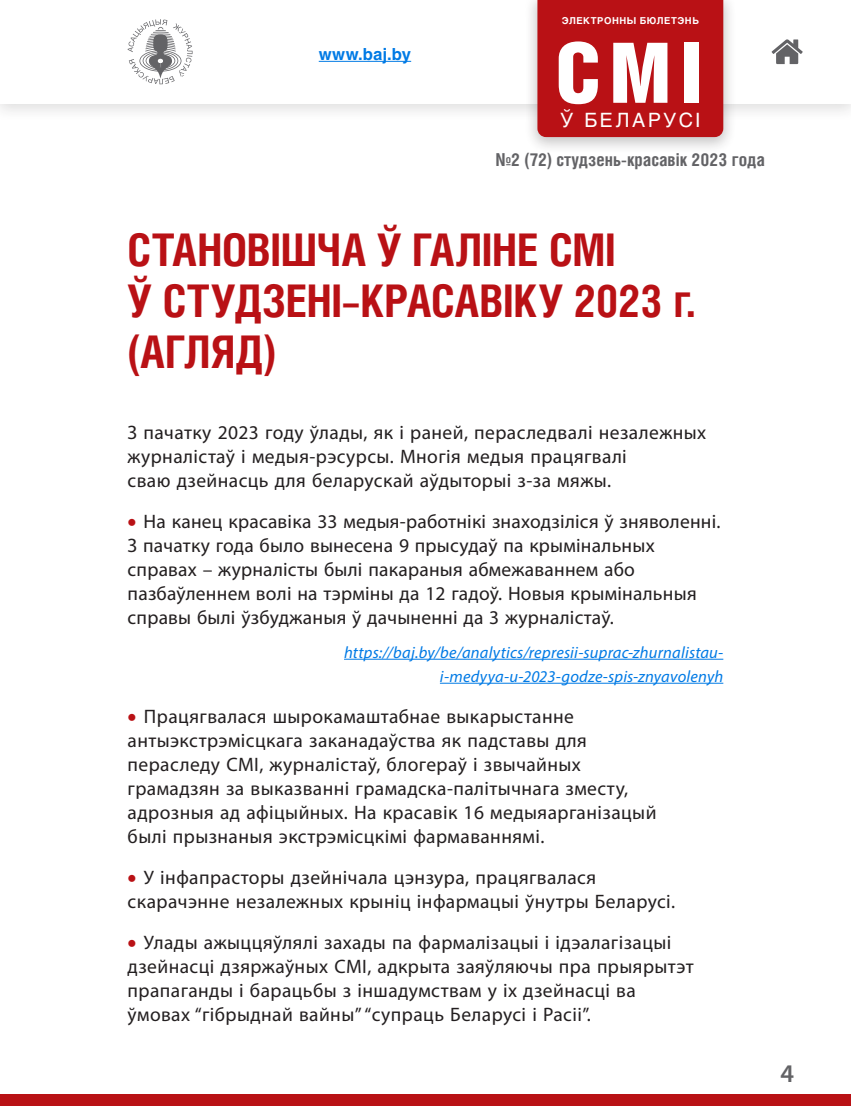
<style>
.page{position:relative;width:851px;height:1106px;background:#fff}
.page>*{position:absolute;margin:0;border:0;box-sizing:border-box;transform-origin:0 0}
.t1{font:83.55px "Helios Cond Black C";color:#fff}
.t2{font:700 45px/51px "Helios Cond C";letter-spacing:-.005em;color:#b91115}
.t3{font:600 25.5px "Myriad Pro";color:#636366}
.t4{font:19.5px/24px "Myriad Pro";letter-spacing:.02em;color:#231f20}
.t5{font:19.5px "Helios C";letter-spacing:.13em;color:#fff}
.t6{font:700 17.85px "Helios Cond C";color:#636366}
.t7{font:italic 16.5px/24px "Myriad Pro";letter-spacing:.01em;color:#007ae5;text-align:right}
.t8{font:700 16.5px "Helios C";letter-spacing:.01em;color:#007ae5}
.t9{font:700 9.45px "Helios C";letter-spacing:.06em;color:#fff}
.s1{color:#b91115}
</style>
<div class="page">
<div style="left:0;top:1094px;width:850px;height:12px;background:#b91115"></div>
<hr style="left:344px;top:659px;width:379px;height:1px;background:#007ae5">
<hr style="left:440px;top:683px;width:283px;height:1px;background:#007ae5">
<div style="left:0;top:0;width:850px;height:122px;background:#231f20;opacity:.15"></div>
<div style="left:0;top:0;width:850px;height:103px;background:#fff"></div>
<svg style="left:128px;top:19px;width:64px;height:65px"></svg>
<hr style="left:319px;top:61px;width:92px;height:1px;background:#007ae5">
<svg style="left:771px;top:39px;width:31px;height:25px"></svg>
<div style="left:523px;top:0;width:213px;height:155px;background:#231f20;opacity:.25"></div>
<div style="left:537px;top:0;width:186px;height:137px;background:#b91115"></div>
<p class="t8" style="left:319px;top:44px;width:94px">www.baj.by</p>
<p class="t9" style="left:561px;top:15px;width:139px">ЭЛЕКТРОННЫ БЮЛЕТЭНЬ</p>
<h1 class="t1" style="left:555px;top:25px;width:149px">СМІ</h1>
<p class="t5" style="left:560px;top:109px;width:141px">Ў БЕЛАРУСІ</p>
<p class="t6" style="left:496px;top:149px;width:270px">№2 (72) студзень-красавік 2023 года</p>
<h2 class="t2" style="left:128px;top:223px;width:568px">СТАНОВІШЧА Ў ГАЛІНЕ СМІ<br>Ў СТУДЗЕНІ–КРАСАВІКУ 2023 г. (АГЛЯД)</h2>
<p class="t4" style="left:128px;top:420px;width:580px">З пачатку 2023 году ўлады, як і раней, пераследвалі незалежных журналістаў і медыя-рэсурсы. Многія медыя працягвалі<br>сваю дзейнасць для беларускай аўдыторыі з-за мяжы.</p>
<p class="t4" style="left:128px;top:509px;width:594px"><span class="s1">•</span> На канец красавiка 33 медыя-работнікі знаходзіліся ў зняволенні.<br>З пачатку года было вынесена 9 прысудаў па крымінальных справах – журналісты былі пакараныя абмежаваннем або пазбаўленнем волі на тэрміны да 12 гадоў. Новыя крымінальныя справы былі ўзбуджаныя ў дачыненні да 3 журналістаў.</p>
<p class="t7" style="left:344px;top:639px;width:381px">https://baj.by/be/analytics/represii-suprac-zhurnalistau&shy;i-medyya-u-2023-godze-spis-znyavolenyh</p>
<p class="t4" style="left:128px;top:703px;width:530px"><span class="s1">•</span> Працягвалася шырокамаштабнае выкарыстанне антыэкстрэмісцкага заканадаўства як падставы для пераследу СМІ, журналістаў, блогераў і звычайных грамадзян за выказванні грамадска-палітычнага зместу, адрозныя ад афіцыйных. На красавік 16 медыяарганізацый былі прызнаныя экстрэмісцкімі фармаваннямі.</p>
<p class="t4" style="left:128px;top:864px;width:549px"><span class="s1">•</span> У інфапрасторы дзейнічала цэнзура, працягвалася скарачэнне незалежных крыніц інфармацыі ўнутры Беларусі.</p>
<p class="t4" style="left:128px;top:929px;width:567px"><span class="s1">•</span> Улады ажыццяўлялі захады па фармалізацыі і ідэалагізацыі дзейнасці дзяржаўных СМІ, адкрыта заяўляючы пра прыярытэт прапаганды і барацьбы з іншадумствам у іх дзейнасці ва ўмовах “гібрыднай вайны” “супраць Беларусі і Расіі”.</p>
<h3 class="t3" style="left:780px;top:1057px;width:15px">4</h3>
</div>
